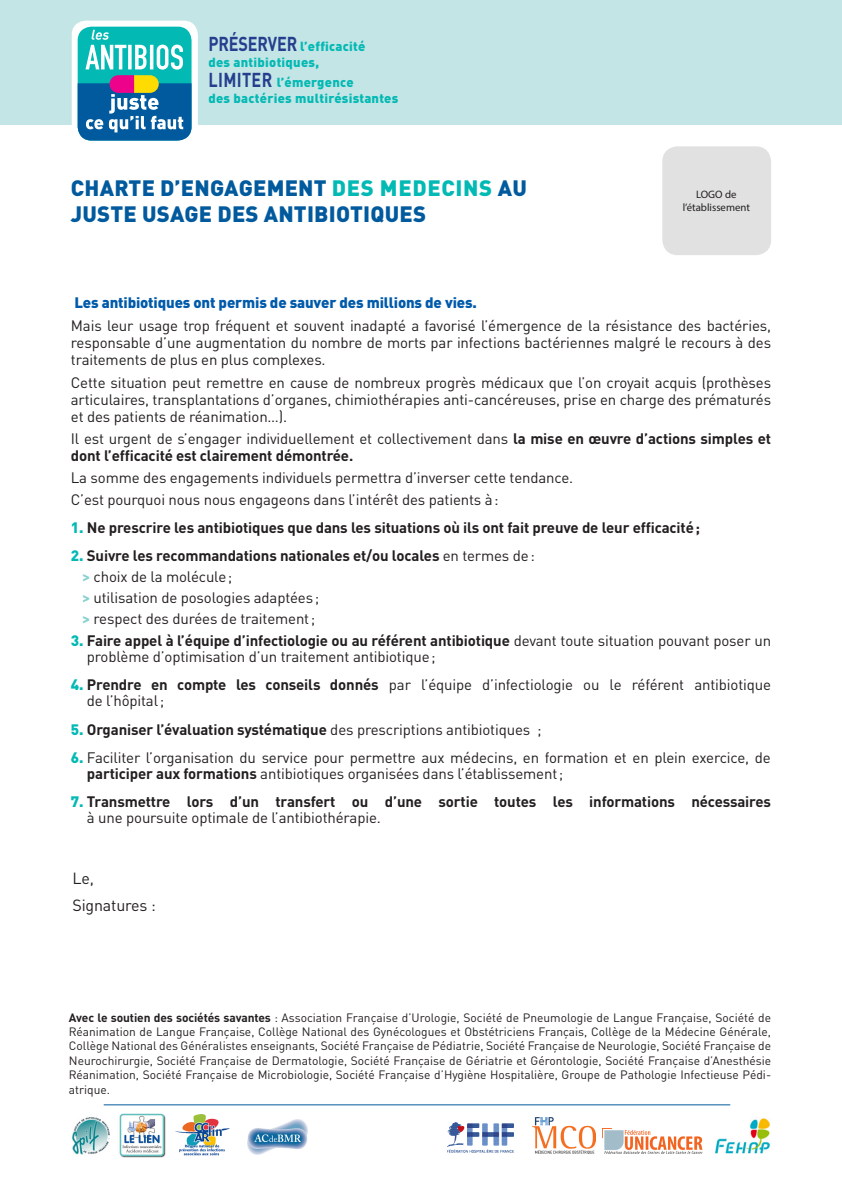
<style>
.page{position:relative;width:842px;height:1191px;background:#fff}
.page>*{position:absolute;margin:0;border:0;box-sizing:border-box;transform-origin:0 0}
.t1{font:900 22px "DINOT";letter-spacing:.01em;color:#015a9d}
.body{font:16px "DINOT";letter-spacing:-.01em;color:#231f20}
.body-2{font:15px/17px "DINOT";letter-spacing:-.01em;color:#231f20}
.body-3{font:700 15px/17px "DINOT";letter-spacing:-.01em;color:#231f20}
.body-4{font:900 15px "DINOT";letter-spacing:-.01em;color:#015aaa}
.t2{font:900 13px/15.6px "DINOT";letter-spacing:.02em;color:#03b9b4}
.body-5{font:12px/14.4px "DINOT";color:#231f20;text-align:justify}
.t3{font:10.8px/13px "Myriad Pro";color:#231f20;text-align:center}
.s1{font-weight:700;font-size:19.9px;color:#253f8e}
.s2{color:#03b9b4}
.s3{font-weight:400}
.s4{font-weight:900;color:#03b9b4}
.s5{font-weight:700;color:#86d1cf}
.s6{font-weight:700}
</style>
<div class="page">
<hr style="left:104px;top:1104px;width:626px;height:1px;background:#015a9d">
<div style="left:0;top:0;width:842px;height:125px;background:#c3e5e5"></div>
<div style="left:72px;top:21px;width:126px;height:131px;background:#fff;border-radius:14px"></div>
<div style="left:78px;top:27px;width:114px;height:114px;background:#03b9b4;border-radius:14px"></div>
<svg style="left:78px;top:30px;width:114px;height:111px"></svg>
<img style="left:447px;top:1122px;width:67px;height:30px">
<img style="left:72px;top:1117px;width:38px;height:38px">
<img style="left:602px;top:1128px;width:101px;height:25px">
<img style="left:533px;top:1117px;width:63px;height:36px">
<img style="left:716px;top:1118px;width:54px;height:35px">
<div style="left:662px;top:146px;width:109px;height:109px;background:#e1e1e1;border-radius:15px"></div>
<img style="left:176px;top:1115px;width:54px;height:41px">
<img style="left:119px;top:1113px;width:47px;height:45px">
<img style="left:247px;top:1119px;width:61px;height:35px">
<p class="t2" style="left:208px;top:38px;width:159px"><span class="s1">PRÉSERVER</span> l’efficacité des antibiotiques,</p>
<p class="t2" style="left:208px;top:74px;width:191px"><span class="s1">LIMITER</span> l’émergence<br>des bactéries multirésistantes</p>
<p class="t1" style="left:71px;top:174px;width:457px">CHARTE D’ENGAGEMENT <span class="s2">DES MEDECINS</span> AU</p>
<p class="t1" style="left:71px;top:200px;width:357px">JUSTE USAGE DES ANTIBIOTIQUES</p>
<p class="t3" style="left:683px;top:188px;width:69px">LOGO de l’établissement</p>
<p class="body-4" style="left:74px;top:293px;width:404px">Les antibiotiques ont permis de sauver des millions de vies.</p>
<p class="body-2" style="left:71px;top:317px;width:702px;text-align:justify">Mais leur usage trop fréquent et souvent inadapté a favorisé l’émergence de la résistance des bactéries, responsable d’une augmentation du nombre de morts par infections bactériennes malgré le recours à des traitements de plus en plus complexes.</p>
<p class="body-2" style="left:71px;top:373px;width:702px;text-align:justify">Cette situation peut remettre en cause de nombreux progrès médicaux que l’on croyait acquis (prothèses articulaires, transplantations d’organes, chimiothérapies anti-cancéreuses, prise en charge des prématurés et des patients de réanimation…).</p>
<p class="body-3" style="left:71px;top:430px;width:702px"><span class="s3">Il est urgent de s’engager individuellement et collectivement dans</span> la mise en œuvre d’actions simples et dont l’efficacité est clairement démontrée.</p>
<p class="body-2" style="left:71px;top:469px;width:504px">La somme des engagements individuels permettra d’inverser cette tendance.</p>
<p class="body-2" style="left:71px;top:490px;width:429px">C’est pourquoi nous nous engageons dans l’intérêt des patients à:</p>
<p class="body-3" style="left:71px;top:518px;width:631px"><span class="s4">1.</span> Ne prescrire les antibiotiques que dans les situations où ils ont fait preuve de leur efficacité;</p>
<p class="body-3" style="left:71px;top:547px;width:465px"><span class="s4">2.</span> Suivre les recommandations nationales et/ou locales <span class="s3">en termes de:</span></p>
<p class="body-2" style="left:82px;top:568px;width:152px"><span class="s5">&gt;</span> choix de la molécule;</p>
<p class="body-2" style="left:82px;top:588px;width:238px"><span class="s5">&gt;</span> utilisation de posologies adaptées;</p>
<p class="body-2" style="left:82px;top:610px;width:235px"><span class="s5">&gt;</span> respect des durées de traitement;</p>
<p class="body-2" style="left:87px;top:632px;width:686px;line-height:16px;text-indent:-16px"><span class="s4">3.</span> <span class="s6">Faire appel à l’équipe d’infectiologie ou au référent antibiotique</span> devant toute situation pouvant poser un problème d’optimisation d’un traitement antibiotique;</p>
<p class="body-2" style="left:87px;top:676px;width:686px;line-height:16px;text-indent:-16px"><span class="s4">4.</span> <span class="s6">Prendre en compte les conseils donnés</span> par l’équipe d’infectiologie ou le référent antibiotique de l’hôpital;</p>
<p class="body-3" style="left:71px;top:720px;width:472px"><span class="s4">5.</span> Organiser l’évaluation systématique <span class="s3">des prescriptions antibiotiques ;</span></p>
<p class="body-2" style="left:87px;top:749px;width:685px;line-height:16px;text-indent:-16px"><span class="s4">6.</span> Faciliter l’organisation du service pour permettre aux médecins, en formation et en plein exercice, de <span class="s6">participer aux formations</span> antibiotiques organisées dans l’établissement;</p>
<p class="body-3" style="left:87px;top:793px;width:686px;line-height:16px;text-indent:-16px"><span class="s4">7.</span> Transmettre lors d’un transfert ou d’une sortie toutes les informations nécessaires <span class="s3">à une poursuite optimale de l’antibiothérapie.</span></p>
<p class="body" style="left:72px;top:867px;width:23px">Le,</p>
<p class="body" style="left:72px;top:895px;width:85px">Signatures :</p>
<p class="body-5" style="left:69px;top:1009px;width:704px"><span class="s6">Avec le soutien des sociétés savantes</span> : Association Française d’Urologie, Société de Pneumologie de Langue Française, Société de Réanimation de Langue Française, Collège National des Gynécologues et Obstétriciens Français, Collège de la Médecine Générale, Collège National des Généralistes enseignants, Société Française de Pédiatrie, Société Française de Neurologie, Société Française de Neurochirurgie, Société Française de Dermatologie, Société Française de Gériatrie et Gérontologie, Société Française d’Anesthésie Réanimation, Société Française de Microbiologie, Société Française d’Hygiène Hospitalière, Groupe de Pathologie Infectieuse Pédi&shy;atrique.</p>
</div>
